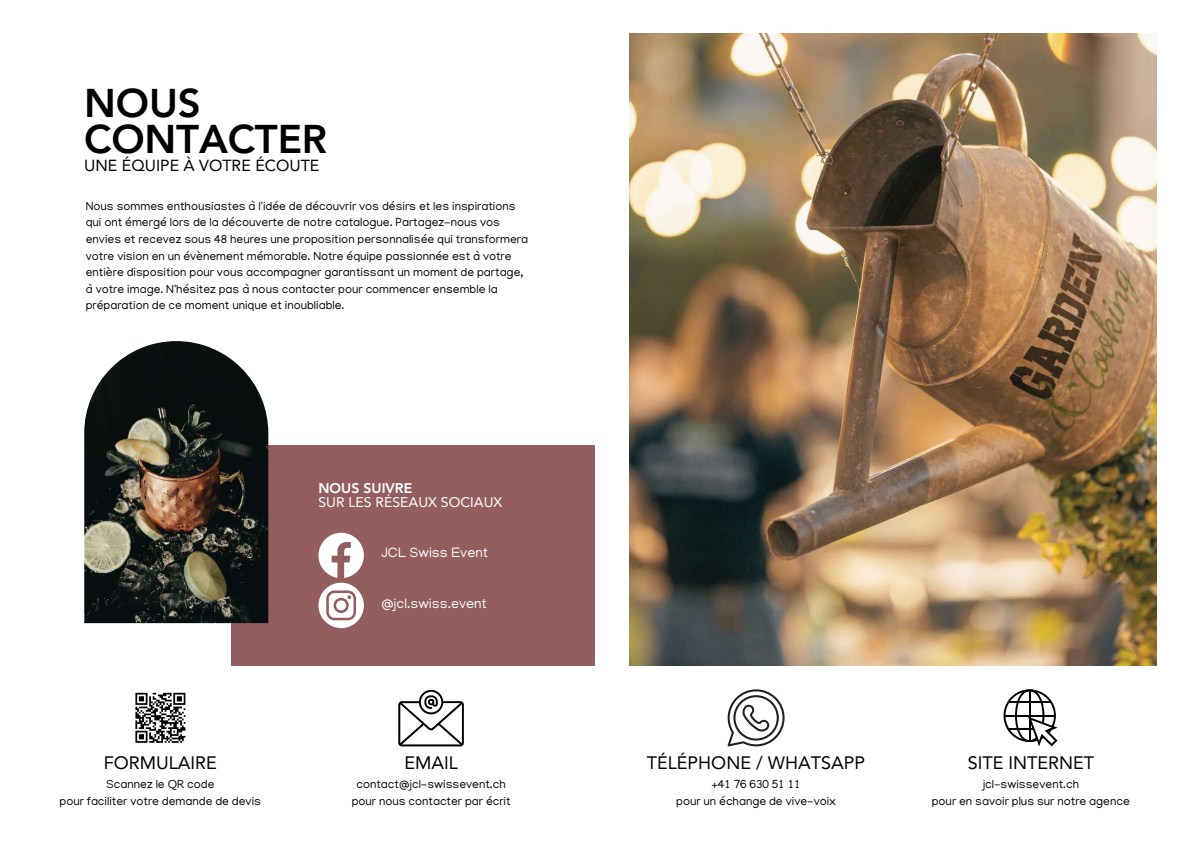
<style>
.page{position:relative;width:1191px;height:843px;background:#fff}
.page>*{position:absolute;margin:0;border:0;box-sizing:border-box;transform-origin:0 0}
.t1{font:800 40px/35.2px "Avenir LT Pro";letter-spacing:-.005em;color:#000}
.t2{font:18px "Avenir LT Pro";color:#000}
.t3{font:16px "Avenir LT Pro";color:#000}
.t4{font:14px "Manjari";color:#fff}
.t5{font:14px "Avenir LT Pro";color:#fff}
.t6{font:800 14px "Avenir LT Pro";color:#fff}
.t7{font:12px/16.5px "Manjari";color:#000;text-align:center}
</style>
<div class="page">
<svg style="left:398px;top:689px;width:66px;height:57px"></svg>
<svg style="left:1003px;top:689px;width:54px;height:57px"></svg>
<svg style="left:727px;top:689px;width:57px;height:57px"></svg>
<div style="left:231px;top:444px;width:364px;height:221px;background:#945e5e"></div>
<svg style="left:318px;top:532px;width:46px;height:96px"></svg>
<img style="left:629px;top:33px;width:526px;height:632px">
<img style="left:84px;top:341px;width:184px;height:282px">
<svg style="left:135px;top:692px;width:51px;height:51px"></svg>
<h1 class="t1" style="left:84px;top:89px;width:244px">NOUS<br>CONTACTER</h1>
<h3 class="t3" style="left:84px;top:159px;width:237px">UNE ÉQUIPE À VOTRE ÉCOUTE</h3>
<p class="t7" style="left:86px;top:199px;width:444px;text-align:left">Nous sommes enthousiastes à l'idée de découvrir vos désirs et les inspirations qui ont émergé lors de la découverte de notre catalogue. Partagez-nous vos envies et recevez sous 48 heures une proposition personnalisée qui transformera votre vision en un évènement mémorable. Notre équipe passionnée est à votre entière disposition pour vous accompagner garantissant un moment de partage, à votre image. N'hésitez pas à nous contacter pour commencer ensemble la préparation de ce moment unique et inoubliable.</p>
<p class="t6" style="left:318px;top:482px;width:95px">NOUS SUIVRE</p>
<p class="t5" style="left:318px;top:496px;width:185px">SUR LES RÉSEAUX SOCIAUX</p>
<p class="t4" style="left:381px;top:546px;width:108px">JCL Swiss Event</p>
<h2 class="t2" style="left:104px;top:755px;width:115px">FORMULAIRE</h2>
<p class="t7" style="left:59px;top:777px;width:203px">Scannez le QR code<br>pour faciliter votre demande de devis</p>
<p class="t4" style="left:381px;top:597px;width:107px">@jcl.swiss.event</p>
<h2 class="t2" style="left:404px;top:755px;width:55px">EMAIL</h2>
<p class="t7" style="left:351px;top:777px;width:160px">contact@jcl-swissevent.ch pour nous contacter par écrit</p>
<h2 class="t2" style="left:647px;top:755px;width:220px">TÉLÉPHONE / WHATSAPP</h2>
<p class="t7" style="left:676px;top:777px;width:161px">+41 76 630 51 11<br>pour un échange de vive-voix</p>
<h2 class="t2" style="left:967px;top:755px;width:128px">SITE INTERNET</h2>
<p class="t7" style="left:931px;top:777px;width:199px">jcl-swissevent.ch<br>pour en savoir plus sur notre agence</p>
</div>
